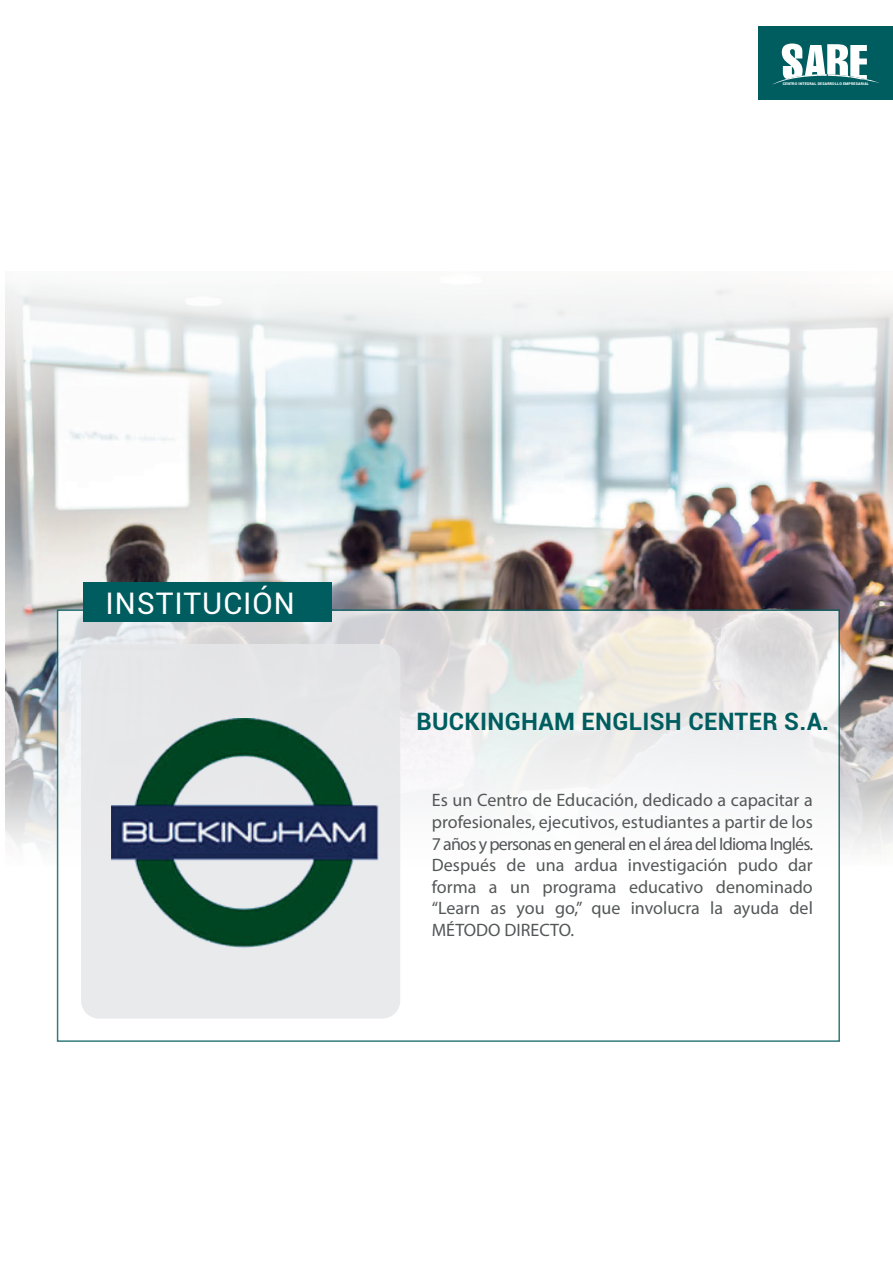
<style>
.page{position:relative;width:893px;height:1263px;background:#fff}
.page>*{position:absolute;margin:0;border:0;box-sizing:border-box;transform-origin:0 0}
.t1{font:29.7px "Roboto";letter-spacing:.03em;color:#fff}
.t2{font:700 24px "Roboto";letter-spacing:.015em;color:#005d5f}
.t3{font:18px/21.6px "Myriad Pro";color:#545758;text-align:justify}
.t4{font:900 3.6px "Roboto";letter-spacing:.04em;color:#fff}
</style>
<div class="page">
<img style="left:6px;top:438px;width:887px;height:211px">
<svg style="left:5px;top:284px;width:888px;height:154px"></svg>
<svg style="left:5px;top:649px;width:888px;height:301px"></svg>
<div style="left:759px;top:27px;width:134px;height:73px;background:#005d5f"></div>
<svg style="left:772px;top:44px;width:107px;height:41px"></svg>
<svg style="left:57px;top:609px;width:783px;height:433px"></svg>
<div style="left:83px;top:582px;width:248px;height:40px;background:#005d5f"></div>
<div style="left:81px;top:644px;width:319px;height:375px;background:#e6e7e9;border-radius:18px"></div>
<img style="left:112px;top:718px;width:267px;height:230px">
<p class="t4" style="left:783px;top:81px;width:88px">CENTRO INTEGRAL DESARROLLO EMPRESARIAL</p>
<h1 class="t1" style="left:106px;top:582px;width:191px">INSTITUCIÓN</h1>
<h2 class="t2" style="left:417px;top:705px;width:414px">BUCKINGHAM ENGLISH CENTER S.A.</h2>
<p class="t3" style="left:432px;top:789px;width:383px">Es un Centro de Educación, dedicado a capacitar a profesionales, ejecutivos, estudiantes a partir de los 7 años y personas en general en el área del Idioma Inglés.<br>Después de una ardua investigación pudo dar forma a un programa educativo denominado “Learn as you go,” que involucra la ayuda del MÉTODO DIRECTO.</p>
</div>
